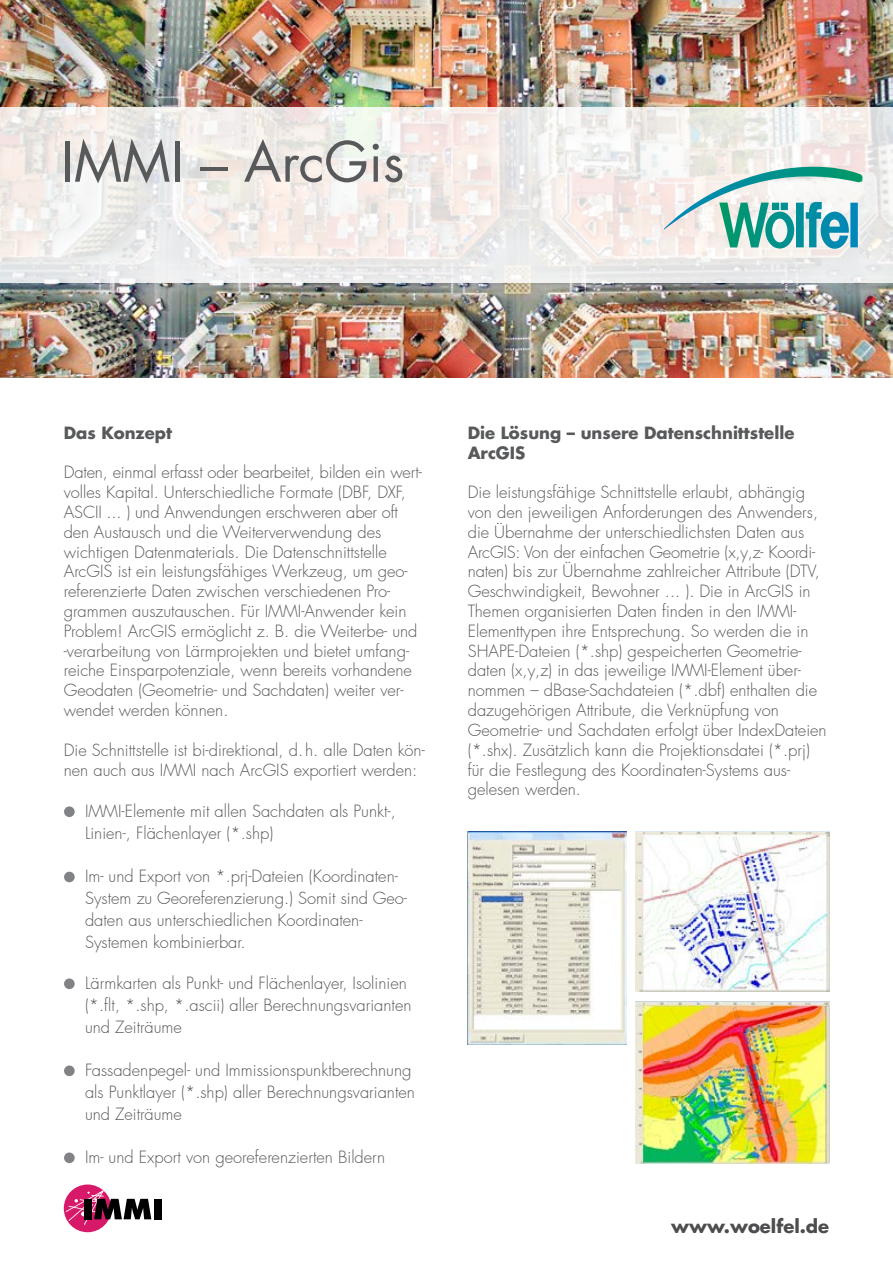
<style>
.page{position:relative;width:893px;height:1263px;background:#fff}
.page>*{position:absolute;margin:0;border:0;box-sizing:border-box;transform-origin:0 0}
.t1{font:54px "Futura LT Pro";color:#58595b}
.t2{font:700 18px "Futura LT Pro";color:#4d4d4f}
.t3{font:300 16.5px/19.8px "Futura LT Pro";color:#58595b}
.t4{font:700 16.5px/19.8px "Futura LT Pro";color:#58595b}
</style>
<div class="page">
<img style="left:0;top:0;width:893px;height:377px">
<svg style="left:0;top:107px;width:893px;height:176px;fill:#f1ecea"></svg>
<svg style="left:664px;top:165px;width:199px;height:84px"></svg>
<div style="left:64px;top:806px;width:11px;height:11px;background:#808285;border-radius:50%"></div>
<div style="left:64px;top:872px;width:11px;height:10px;background:#808285;border-radius:50%"></div>
<div style="left:64px;top:978px;width:11px;height:11px;background:#808285;border-radius:50%"></div>
<div style="left:64px;top:1065px;width:11px;height:11px;background:#808285;border-radius:50%"></div>
<div style="left:64px;top:1152px;width:11px;height:11px;background:#808285;border-radius:50%"></div>
<img style="left:636px;top:1002px;width:193px;height:162px">
<img style="left:636px;top:831px;width:193px;height:160px">
<div style="left:64px;top:1184px;width:47px;height:48px;background:#d8196a;border-radius:50%"></div>
<svg style="left:66px;top:1190px;width:85px;height:35px"></svg>
<div style="left:154px;top:1199px;width:7px;height:20px;background:#000"></div>
<img style="left:468px;top:831px;width:158px;height:213px">
<h1 class="t1" style="left:61px;top:125px;width:345px">IMMI – ArcGis</h1>
<p class="t4" style="left:64px;top:422px;width:110px">Das Konzept</p>
<p class="t3" style="left:64px;top:463px;width:360px">Daten, einmal erfasst oder bearbeitet, bilden ein wert&shy;volles Kapital. Unterschiedliche Formate (DBF, DXF, ASCII ... ) und Anwendungen erschweren aber oft den Austausch und die Weiterverwendung des wichtigen Datenmaterials. Die Datenschnittstelle ArcGIS ist ein leistungsfähiges Werkzeug, um geo&shy;referenzierte Daten zwischen verschiedenen Pro&shy;grammen auszutauschen. Für IMMI-Anwender kein Problem! ArcGIS ermöglicht z. B. die Weiterbe- und -verarbeitung von Lärmprojekten und bietet umfang&shy;reiche Einsparpotenziale, wenn bereits vorhandene Geodaten (Geometrie- und Sachdaten) weiter ver&shy;wendet werden können.</p>
<p class="t3" style="left:64px;top:740px;width:363px">Die Schnittstelle ist bi-direktional, d.h. alle Daten kön&shy;nen auch aus IMMI nach ArcGIS exportiert werden:</p>
<p class="t3" style="left:85px;top:800px;width:312px;line-height:21.8px">IMMI-Elemente mit allen Sachdaten als Punkt-,<br>Linien-, Flächenlayer (*.shp)</p>
<p class="t3" style="left:85px;top:865px;width:323px;line-height:21.8px">Im- und Export von *.prj-Dateien (Koordinaten-System zu Georeferenzierung.) Somit sind Geo&shy;daten aus unterschiedlichen Koordinaten-Systemen kombinierbar.</p>
<p class="t3" style="left:85px;top:972px;width:328px;line-height:21.8px">Lärmkarten als Punkt- und Flächenlayer, Isolinien (*.flt, *.shp, *.ascii) aller Berechnungsvarianten und Zeiträume</p>
<p class="t3" style="left:85px;top:1059px;width:331px;line-height:21.8px">Fassadenpegel- und Immissionspunktberechnung als Punktlayer (*.shp) aller Berechnungsvarianten und Zeiträume</p>
<p class="t3" style="left:85px;top:1147px;width:302px">Im- und Export von georeferenzierten Bildern</p>
<p class="t4" style="left:468px;top:422px;width:328px">Die Lösung – unsere Datenschnittstelle<br>ArcGIS</p>
<p class="t3" style="left:468px;top:482px;width:360px">Die leistungsfähige Schnittstelle erlaubt, abhängig von den jeweiligen Anforderungen des Anwenders, die Übernahme der unterschiedlichsten Daten aus ArcGIS: Von der einfachen Geometrie (x,y,z- Koordi&shy;naten) bis zur Übernahme zahlreicher Attribute (DTV, Geschwindigkeit, Bewohner ... ). Die in ArcGIS in Themen organisierten Daten finden in den IMMI-Elementtypen ihre Entsprechung. So werden die in SHAPE-Dateien (*.shp) gespeicherten Geometrie&shy;daten (x,y,z) in das jeweilige IMMI-Element über&shy;nommen – dBase-Sachdateien (*.dbf) enthalten die dazugehörigen Attribute, die Verknüpfung von Geometrie- und Sachdaten erfolgt über IndexDateien (*.shx). Zusätzlich kann die Projektionsdatei (*.prj) für die Festlegung des Koordinaten-Systems aus&shy;gelesen werden.</p>
<p class="t2" style="left:671px;top:1213px;width:159px">www.woelfel.de</p>
</div>
